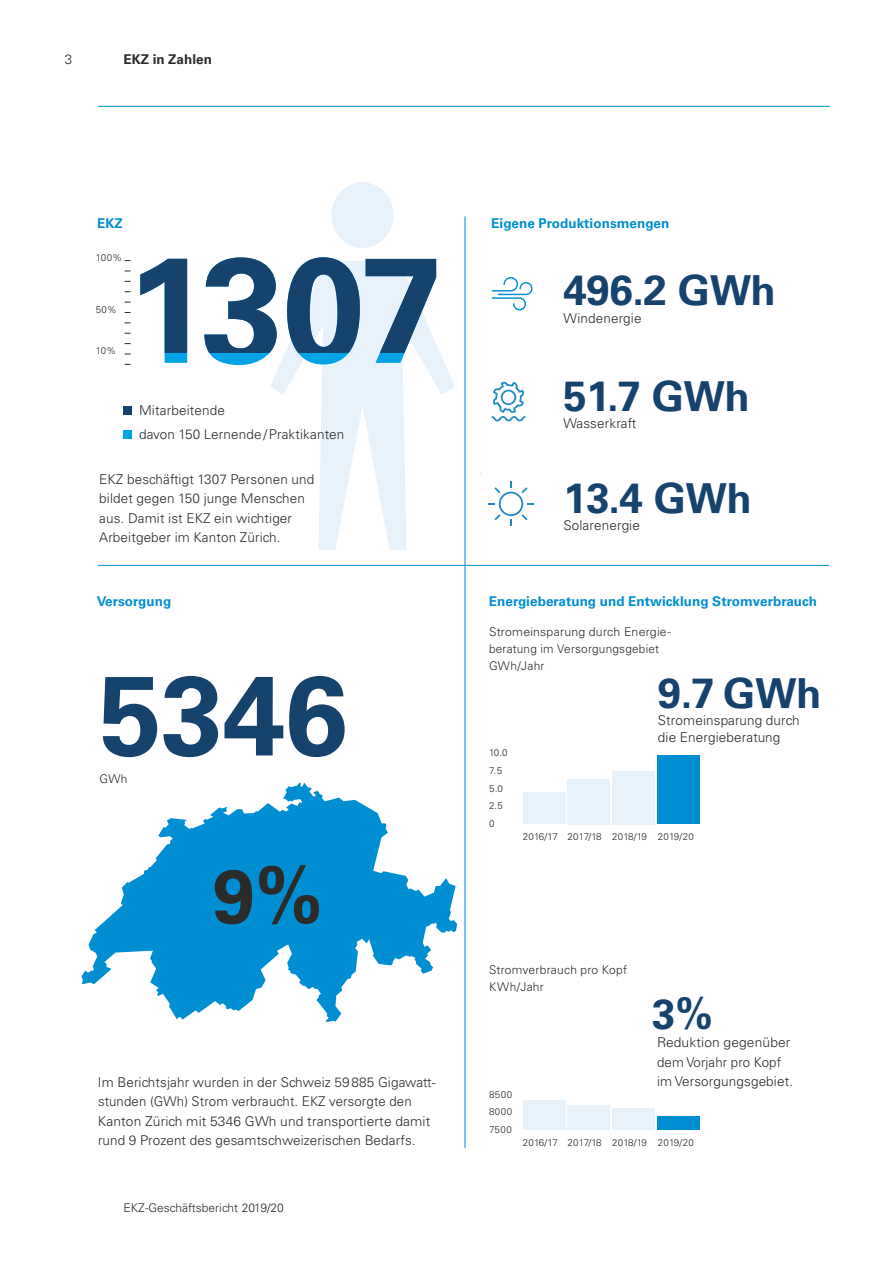
<style>
.page{position:relative;width:893px;height:1263px;background:#fff}
.page>*{position:absolute;margin:0;border:0;box-sizing:border-box;transform-origin:0 0}
.t1{font:700 112.5px "Univers LT Std";color:#16426e}
.t2{font:700 75.75px "Univers LT Std";color:#2b2b29}
.t3{font:700 42.15px "Univers LT Std";letter-spacing:-.01em;color:#16426e}
.t4{font:300 13.5px/19.5px "Univers LT Std";letter-spacing:.01em;color:#2b2b29}
.t5{font:700 13.5px "Univers LT Std";letter-spacing:.005em;color:#008ed2}
.t6{font:700 13.5px "Univers LT Std";letter-spacing:.005em;color:#2b2b29}
.t7{font:300 12px/17.2px "Univers LT Std";letter-spacing:.015em;color:#2b2b29}
.t8{font:300 9.75px/17.7px "Univers LT Std";letter-spacing:.005em;color:#2b2b29}
.t9{font:300 9.75px "Univers LT Std";letter-spacing:-.015em;color:#2b2b29}
.s1{font-size:41.4px}
</style>
<div class="page">
<hr style="left:98px;top:106px;width:732px;height:1px;background:#008ed2">
<svg style="left:270px;top:261px;width:185px;height:289px"></svg>
<div style="left:331px;top:182px;width:63px;height:66px;background:#e8f2fb;border-radius:50%"></div>
<hr style="left:465px;top:216px;width:1px;height:932px;background:#008ed2">
<hr style="left:98px;top:565px;width:731px;height:1px;background:#008ed2">
<svg style="left:81px;top:782px;width:376px;height:240px;fill:#008ed2"></svg>
<div style="left:523px;top:1100px;width:42px;height:29px;background:#e8f2fb"></div>
<div style="left:568px;top:1104px;width:42px;height:25px;background:#e8f2fb"></div>
<div style="left:612px;top:1108px;width:43px;height:21px;background:#e8f2fb"></div>
<div style="left:523px;top:793px;width:42px;height:31px;background:#e8f2fb"></div>
<div style="left:568px;top:779px;width:42px;height:45px;background:#e8f2fb"></div>
<div style="left:612px;top:771px;width:43px;height:53px;background:#e8f2fb"></div>
<div style="left:657px;top:755px;width:42px;height:69px;background:#008ed2"></div>
<svg style="left:480px;top:473px;width:54px;height:53px"></svg>
<svg style="left:491px;top:381px;width:35px;height:41px"></svg>
<svg style="left:492px;top:277px;width:41px;height:33px"></svg>
<div style="left:123px;top:406px;width:9px;height:9px;background:#16426e"></div>
<div style="left:123px;top:430px;width:9px;height:9px;background:#00a3e5"></div>
<svg style="left:140px;top:257px;width:296px;height:108px"></svg>
<div style="left:657px;top:1116px;width:42px;height:13px;background:#008ed2"></div>
<p class="t4" style="left:65px;top:49px;width:9px">3</p>
<p class="t6" style="left:124px;top:51px;width:90px">EKZ in Zahlen</p>
<p class="t5" style="left:97px;top:215px;width:27px">EKZ</p>
<p class="t8" style="left:96px;top:249px;width:28px">100%</p>
<p class="t8" style="left:96px;top:300px;width:23px">50%</p>
<p class="t8" style="left:96px;top:342px;width:22px">10%</p>
<p class="t4" style="left:139px;top:398px;width:207px;line-height:23.7px">Mitarbeitende<br>davon 150 Lernende /Praktikanten</p>
<p class="t4" style="left:99px;top:469px;width:217px">EKZ beschäftigt 1307 Personen und bildet gegen 150 junge Menschen aus. Damit ist EKZ ein wichtiger<br>Arbeitgeber im Kanton Zürich.</p>
<p class="t5" style="left:97px;top:593px;width:76px">Versorgung</p>
<h1 class="t1" style="left:99px;top:650px;width:250px">5346</h1>
<p class="t7" style="left:99px;top:770px;width:30px">GWh</p>
<h2 class="t2" style="left:213px;top:852px;width:111px">9%</h2>
<p class="t4" style="left:98px;top:1072px;width:339px">Im Berichtsjahr wurden in der Schweiz 59 885 Gigawatt&shy;stunden (GWh) Strom verbraucht. EKZ versorgte den Kanton Zürich mit 5346 GWh und transportierte damit rund 9 Prozent des gesamtschweizerischen Bedarfs.</p>
<p class="t7" style="left:124px;top:1199px;width:162px">EKZ-Geschäftsbericht 2019/20</p>
<p class="t5" style="left:491px;top:215px;width:180px">Eigene Produktionsmengen</p>
<h3 class="t3" style="left:563px;top:266px;width:214px">496.2 <span class="s1">GWh</span></h3>
<p class="t4" style="left:563px;top:308px;width:80px">Windenergie</p>
<h3 class="t3" style="left:563px;top:371px;width:188px">51.7 <span class="s1">GWh</span></h3>
<p class="t4" style="left:563px;top:414px;width:74px">Wasserkraft</p>
<h3 class="t3" style="left:563px;top:473px;width:190px">13.4 <span class="s1">GWh</span></h3>
<p class="t4" style="left:563px;top:516px;width:78px">Solarenergie</p>
<p class="t5" style="left:489px;top:593px;width:330px">Energieberatung und Entwicklung Stromverbrauch</p>
<p class="t7" style="left:489px;top:623px;width:183px">Stromeinsparung durch Energie&shy;beratung im Versorgungsgebiet<br>GWh/Jahr</p>
<h3 class="t3" style="left:658px;top:668px;width:165px">9.7 <span class="s1">GWh</span></h3>
<p class="t4" style="left:658px;top:712px;width:143px;line-height:16.5px">Stromeinsparung durch die Energieberatung</p>
<p class="t8" style="left:489px;top:744px;width:20px">10.0<br>7.5<br>5.0<br>2.5<br>0</p>
<p class="t8" style="left:523px;top:828px;width:172px">2016/17 2017/18 2018/19 2019/20</p>
<p class="t7" style="left:489px;top:961px;width:140px">Stromverbrauch pro Kopf<br>KWh/Jahr</p>
<p class="t8" style="left:489px;top:1086px;width:25px">8500</p>
<p class="t8" style="left:489px;top:1103px;width:25px">8000</p>
<p class="t8" style="left:489px;top:1120px;width:24px">7500</p>
<h3 class="t3" style="left:652px;top:990px;width:62px">3%</h3>
<p class="t4" style="left:657px;top:1033px;width:138px">Reduktion gegenüber dem Vorjahr pro Kopf im Versorgungsgebiet.</p>
<p class="t9" style="left:523px;top:1136px;width:80px">2016/17 2017/18</p>
<p class="t8" style="left:612px;top:1133px;width:36px">2018/19</p>
<p class="t8" style="left:658px;top:1133px;width:37px">2019/20</p>
</div>
